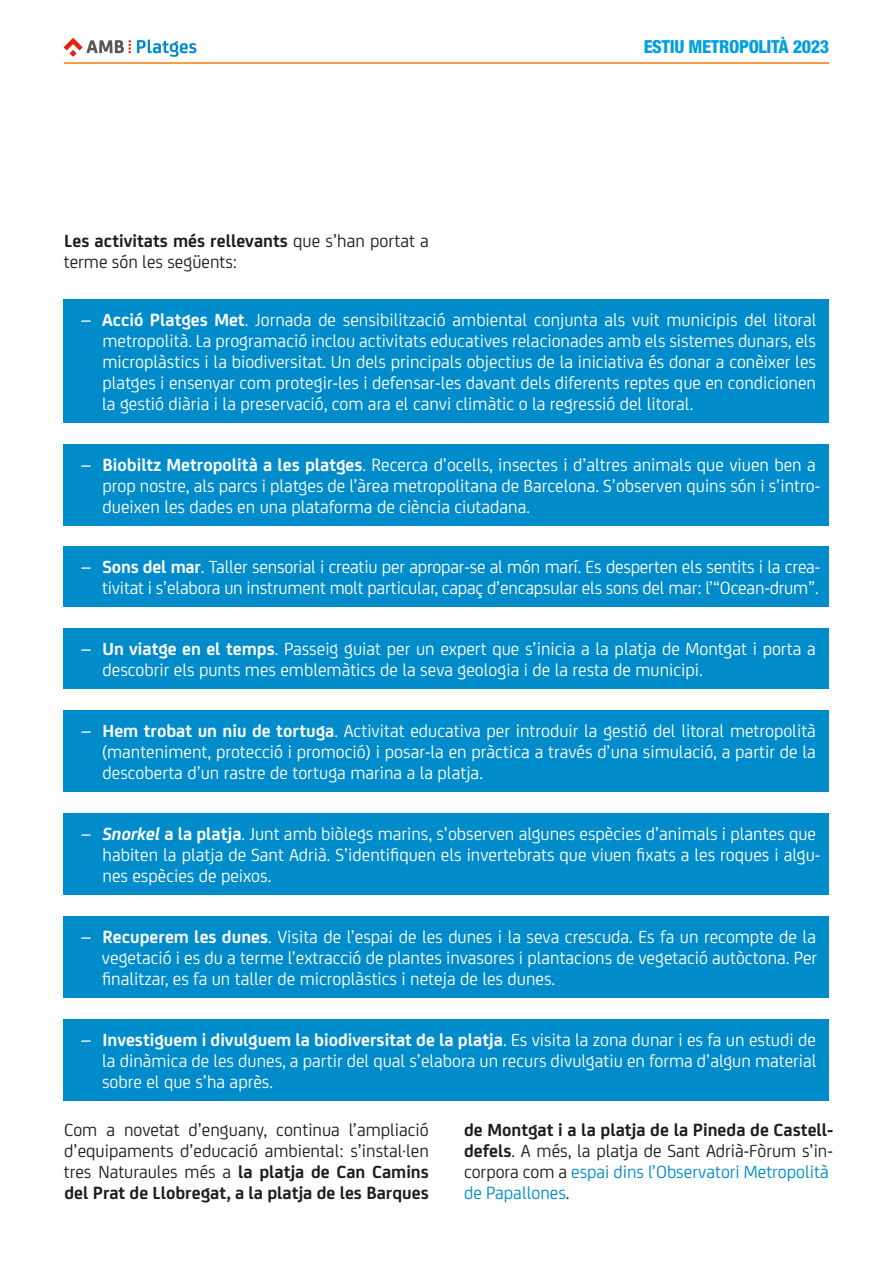
<style>
.page{position:relative;width:893px;height:1263px;background:#fff}
.page>*{position:absolute;margin:0;border:0;box-sizing:border-box;transform-origin:0 0}
.t1{font:18.75px/21px "FS Joey";color:#fff;text-align:justify}
.t2{font:18.75px/21px "FS Joey";color:#1d1d1b}
.t3{font:800 condensed 18px "Helvetica Neue LT Std";letter-spacing:-.02em;color:#009fe3}
.s1{font-weight:700}
.s2{font-weight:700;font-style:italic}
.s3{color:#008bcb}
</style>
<div class="page">
<hr style="left:64px;top:62px;width:765px;height:2px;background:#ef7b10">
<svg style="left:64px;top:38px;width:67px;height:19px"></svg>
<svg style="left:137px;top:40px;width:59px;height:17px"></svg>
<div style="left:64px;top:628px;width:765px;height:61px;background:#008bcb"></div>
<div style="left:64px;top:710px;width:765px;height:82px;background:#008bcb"></div>
<div style="left:64px;top:813px;width:765px;height:82px;background:#008bcb"></div>
<div style="left:64px;top:916px;width:765px;height:81px;background:#008bcb"></div>
<div style="left:64px;top:1019px;width:765px;height:81px;background:#008bcb"></div>
<div style="left:64px;top:547px;width:765px;height:60px;background:#008bcb"></div>
<div style="left:64px;top:444px;width:765px;height:81px;background:#008bcb"></div>
<div style="left:64px;top:299px;width:765px;height:123px;background:#008bcb"></div>
<p class="t2" style="left:64px;top:229px;width:367px"><span class="s1">Les activitats més rellevants</span> que s’han portat a terme són les següents:</p>
<p class="t3" style="left:644px;top:36px;width:187px">ESTIU METROPOLITÀ 2023</p>
<p class="t1" style="left:102px;top:308px;width:716px;text-indent:-21px">– <span class="s1">Acció Platges Met</span>. Jornada de sensibilització ambiental conjunta als vuit municipis del litoral metropolità. La programació inclou activitats educatives relacionades amb els sistemes dunars, els microplàstics i la biodiversitat. Un dels principals objectius de la iniciativa és donar a conèixer les platges i ensenyar com protegir-les i defensar-les davant dels diferents reptes que en condicionen la gestió diària i la preservació, com ara el canvi climàtic o la regressió del litoral.</p>
<p class="t1" style="left:103px;top:453px;width:719px;text-align:left;text-indent:-21px">– <span class="s1">Biobiltz Metropolità a les platges</span>. Recerca d’ocells, insectes i d’altres animals que viuen ben a prop nostre, als parcs i platges de l’àrea metropolitana de Barcelona. S’observen quins són i s’intro&shy;dueixen les dades en una plataforma de ciència ciutadana.</p>
<p class="t1" style="left:81px;top:556px;width:740px;text-align:right">– <span class="s1">Sons del mar</span>. Taller sensorial i creatiu per apropar-se al món marí. Es desperten els sentits i la crea&shy;tivitat i s’elabora un instrument molt particular, capaç d’encapsular els sons del mar: l’“Ocean-drum”.</p>
<p class="t1" style="left:103px;top:637px;width:715px;text-indent:-21px">– <span class="s1">Un viatge en el temps</span>. Passeig guiat per un expert que s’inicia a la platja de Montgat i porta a descobrir els punts mes emblemàtics de la seva geologia i de la resta de municipi.</p>
<p class="t1" style="left:102px;top:719px;width:716px;text-indent:-20px">– <span class="s1">Hem trobat un niu de tortuga</span>. Activitat educativa per introduir la gestió del litoral metropolità (manteniment, protecció i promoció) i posar-la en pràctica a través d’una simulació, a partir de la descoberta d’un rastre de tortuga marina a la platja.</p>
<p class="t1" style="left:103px;top:822px;width:719px;text-align:left;text-indent:-21px">– <span class="s2">Snorkel</span> <span class="s1">a la platja</span>. Junt amb biòlegs marins, s’observen algunes espècies d’animals i plantes que habiten la platja de Sant Adrià. S’identifiquen els invertebrats que viuen fixats a les roques i algu&shy;nes espècies de peixos.</p>
<p class="t1" style="left:102px;top:925px;width:717px;text-indent:-21px">– <span class="s1">Recuperem les dunes</span>. Visita de l’espai de les dunes i la seva crescuda. Es fa un recompte de la vegetació i es du a terme l’extracció de plantes invasores i plantacions de vegetació autòctona. Per finalitzar, es fa un taller de microplàstics i neteja de les dunes.</p>
<p class="t1" style="left:102px;top:1028px;width:716px;text-indent:-21px">– <span class="s1">Investiguem i divulguem la biodiversitat de la platja</span>. Es visita la zona dunar i es fa un estudi de la dinàmica de les dunes, a partir del qual s’elabora un recurs divulgatiu en forma d’algun material sobre el que s’ha après.</p>
<p class="t2" style="left:64px;top:1118px;width:367px;text-align:justify">Com a novetat d’enguany, continua l’ampliació d’equipaments d’educació ambiental: s’instal·len tres Naturaules més a <span class="s1">la platja de Can Camins del Prat de Llobregat, a la platja de les Barques</span></p>
<p class="t2" style="left:464px;top:1118px;width:371px"><span class="s1">de Montgat i a la platja de la Pineda de Castell&shy;defels</span>. A més, la platja de Sant Adrià-Fòrum s’in&shy;corpora com a <span class="s3">espai dins l’Observatori Metropolità de Papallones</span>.</p>
</div>
